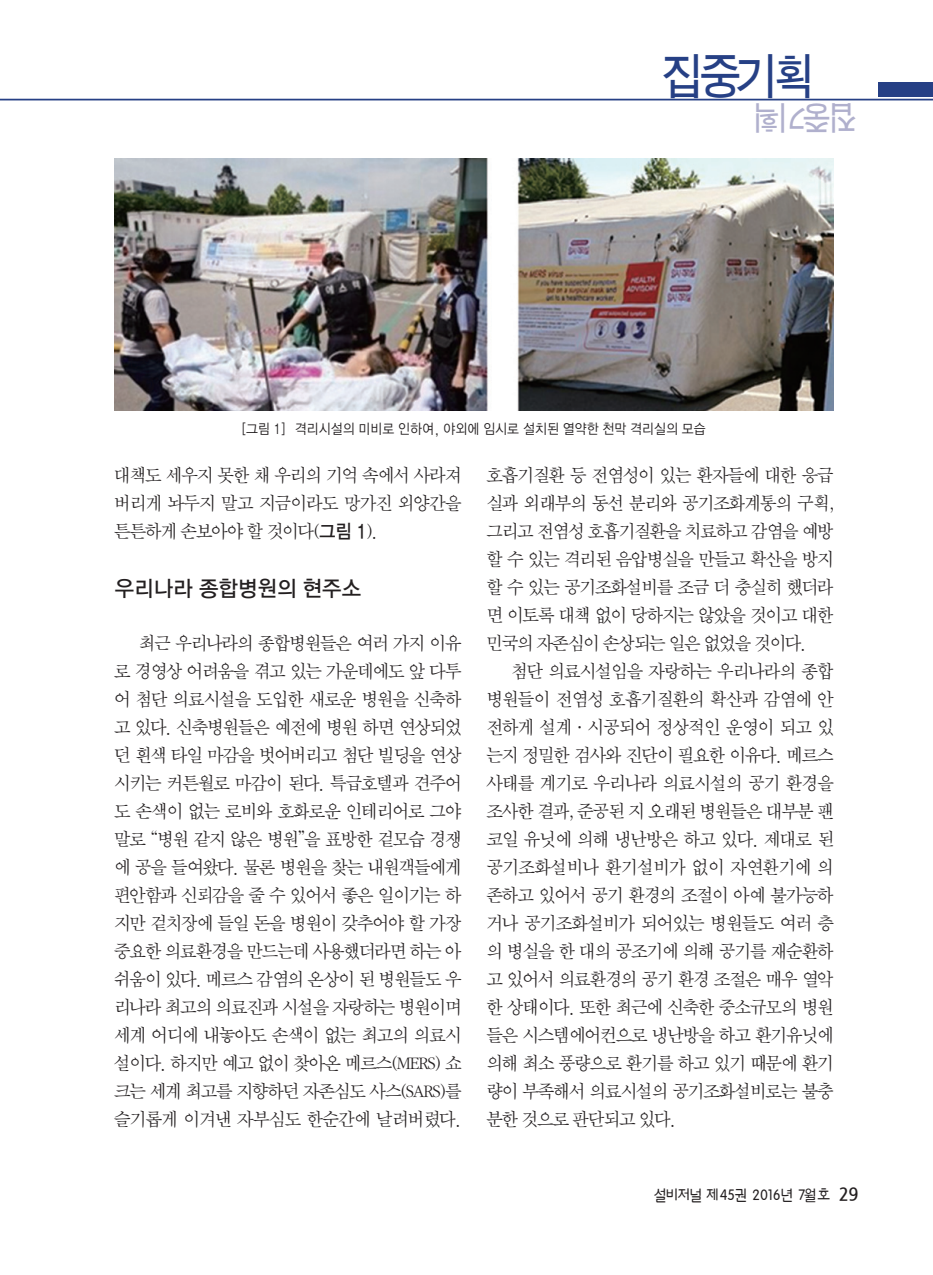
<style>
.page{position:relative;width:933px;height:1275px;background:#fff}
.page>*{position:absolute;margin:0;border:0;box-sizing:border-box;transform-origin:0 0}
.t1{font:49.52px "Sand Tg";color:#264085;scale:.92 1}
.t2{font:33.25px "Sand Tg";color:#b0b0cd;scale:.92 1}
.중간타이틀{font:21.88px "YGO135";letter-spacing:-.06em;color:#231f20;scale:.95 1}
.본문{font:19.25px/28px "Sand Sm";letter-spacing:-.05em;color:#231f20;text-align:justify;scale:.95 1}
.t3{font:15.4px "H Ykan M";letter-spacing:-.035em;color:#231f20;scale:.95 1}
.그림_제목{font:14px "YGO125";letter-spacing:-.05em;color:#231f20;scale:.9 1}
.s1{font-family:"YGO135"}
.s2{font-family:"YDVY Mj O Std 115"}
.s3{font-family:"Nanum Gothic";font-weight:700;font-size:18.03px}
</style>
<div class="page">
<div style="left:878px;top:82px;width:55px;height:15px;background:#264085"></div>
<hr style="left:0;top:99px;width:933px;height:1px;background:#264085">
<img style="left:114px;top:159px;width:719px;height:251px">
<h1 class="t1" style="left:663px;top:52px;width:167px">집중기획</h1>
<h2 class="t2" style="left:855px;top:134px;width:114px;rotate:-180deg">집중기획</h2>
<p class="그림_제목" style="left:242px;top:421px;width:517px">[그림 1] 격리시설의 미비로 인하여, 야외에 임시로 설치된 열약한 천막 격리실의 모습</p>
<p class="본문" style="left:114px;top:462px;width:367px">대책도 세우지 못한 채 우리의 기억 속에서 사라져 버리게 놔두지 말고 지금이라도 망가진 외양간을 튼튼하게 손보아야 할 것이다(<span class="s1">그림 1</span>).</p>
<p class="중간타이틀" style="left:114px;top:576px;width:262px">우리나라 종합병원의 현주소</p>
<p class="본문" style="left:114px;top:630px;width:367px;text-indent:25px">최근 우리나라의 종합병원들은 여러 가지 이유 로 경영상 어려움을 겪고 있는 가운데에도 앞 다투 어 첨단 의료시설을 도입한 새로운 병원을 신축하 고 있다. 신축병원들은 예전에 병원 하면 연상되었 던 흰색 타일 마감을 벗어버리고 첨단 빌딩을 연상 시키는 커튼월로 마감이 된다. 특급호텔과 견주어 도 손색이 없는 로비와 호화로운 인테리어로 그야 말로 <span class="s2">“</span>병원 같지 않은 병원<span class="s2">”</span>을 표방한 겉모습 경쟁 에 공을 들여왔다. 물론 병원을 찾는 내원객들에게 편안함과 신뢰감을 줄 수 있어서 좋은 일이기는 하 지만 겉치장에 들일 돈을 병원이 갖추어야 할 가장 중요한 의료환경을 만드는데 사용했더라면 하는 아 쉬움이 있다. 메르스 감염의 온상이 된 병원들도 우 리나라 최고의 의료진과 시설을 자랑하는 병원이며 세계 어디에 내놓아도 손색이 없는 최고의 의료시 설이다. 하지만 예고 없이 찾아온 메르스(MERS) 쇼 크는 세계 최고를 지향하던 자존심도 사스(SARS)를 슬기롭게 이겨낸 자부심도 한순간에 날려버렸다.</p>
<p class="본문" style="left:486px;top:462px;width:367px">호흡기질환 등 전염성이 있는 환자들에 대한 응급 실과 외래부의 동선 분리와 공기조화계통의 구획, 그리고 전염성 호흡기질환을 치료하고 감염을 예방 할 수 있는 격리된 음압병실을 만들고 확산을 방지 할 수 있는 공기조화설비를 조금 더 충실히 했더라 면 이토록 대책 없이 당하지는 않았을 것이고 대한 민국의 자존심이 손상되는 일은 없었을 것이다.</p>
<p class="본문" style="left:486px;top:658px;width:367px;text-indent:25px">첨단 의료시설임을 자랑하는 우리나라의 종합 병원들이 전염성 호흡기질환의 확산과 감염에 안 전하게 설계·시공되어 정상적인 운영이 되고 있 는지 정밀한 검사와 진단이 필요한 이유다. 메르스 사태를 계기로 우리나라 의료시설의 공기 환경을 조사한 결과, 준공된 지 오래된 병원들은 대부분 팬 코일 유닛에 의해 냉난방은 하고 있다. 제대로 된 공기조화설비나 환기설비가 없이 자연환기에 의 존하고 있어서 공기 환경의 조절이 아예 불가능하 거나 공기조화설비가 되어있는 병원들도 여러 층 의 병실을 한 대의 공조기에 의해 공기를 재순환하 고 있어서 의료환경의 공기 환경 조절은 매우 열악 한 상태이다. 또한 최근에 신축한 중소규모의 병원 들은 시스템에어컨으로 냉난방을 하고 환기유닛에 의해 최소 풍량으로 환기를 하고 있기 때문에 환기 량이 부족해서 의료시설의 공기조화설비로는 불충 분한 것으로 판단되고 있다.</p>
<p class="t3" style="left:654px;top:1188px;width:217px">설비저널 제 45권 2016년 7월호 <span class="s3">29</span></p>
</div>
